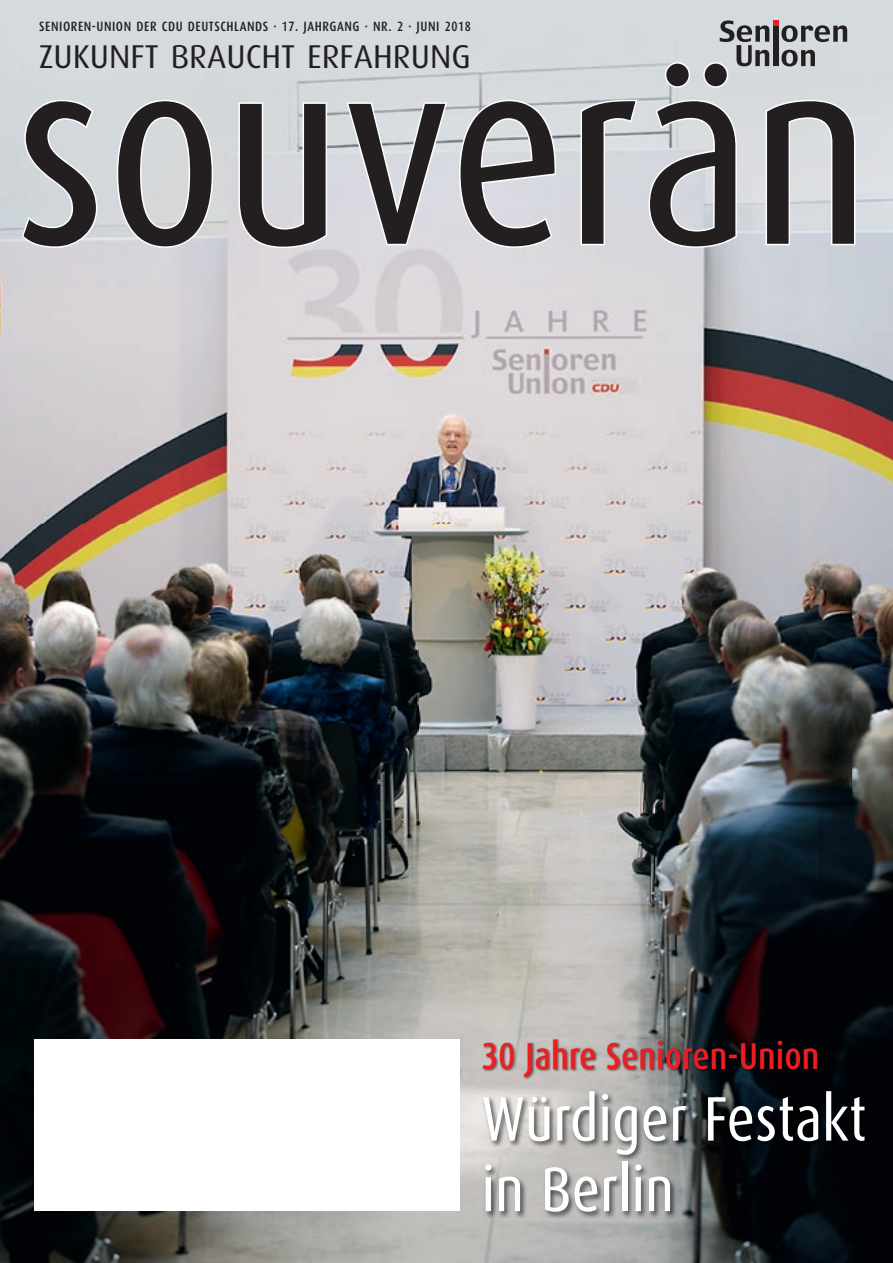
<style>
.page{position:relative;width:893px;height:1263px;background:#fff}
.page>*{position:absolute;margin:0;border:0;box-sizing:border-box;transform-origin:0 0}
.t1{font:259.5px "Dax Condensed";color:#231f20}
.t2{font:63px/70.5px "Dax Condensed";color:#fff}
.t3{font:500 37.5px "Dax Condensed";color:#ee1d23}
.t4{font:33px "Dax";color:#231f20}
.t5{font:500 13.5px "Dax Condensed";letter-spacing:.04em;color:#231f20}
</style>
<div class="page">
<img style="left:0;top:203px;width:893px;height:1060px">
<div style="left:0;top:0;width:893px;height:203px;background:#d4dadd"></div>
<svg style="left:20px;top:98px;width:79px;height:151px;background:#d7dbdf"></svg>
<svg style="left:115px;top:98px;width:100px;height:151px;background:#dadcde"></svg>
<svg style="left:237px;top:101px;width:93px;height:149px;background:#dbdce0"></svg>
<svg style="left:344px;top:100px;width:105px;height:147px;background:#dbdce1"></svg>
<svg style="left:457px;top:98px;width:101px;height:151px;background:#dbdce1"></svg>
<svg style="left:579px;top:98px;width:60px;height:149px;background:#d9dbe0"></svg>
<svg style="left:647px;top:20px;width:210px;height:229px;background:#d1d4d7"></svg>
<div style="left:34px;top:1040px;width:425px;height:171px;background:#fff"></div>
<img style="left:482px;top:1089px;width:390px;height:129px">
<img style="left:482px;top:1039px;width:338px;height:40px">
<p class="t5" style="left:39px;top:19px;width:433px">SENIOREN-UNION DER CDU DEUTSCHLANDS · 17. JAHRGANG · NR. 2 · JUNI 2018</p>
<h1 class="t1" style="left:15px;top:12px;width:857px">souverän</h1>
<h3 class="t4" style="left:39px;top:39px;width:433px">ZUKUNFT BRAUCHT ERFAHRUNG</h3>
<h3 class="t3" style="left:482px;top:1035px;width:339px">30 Jahre Senioren-Union</h3>
<h2 class="t2" style="left:482px;top:1084px;width:386px">Würdiger Festakt in Berlin</h2>
</div>
